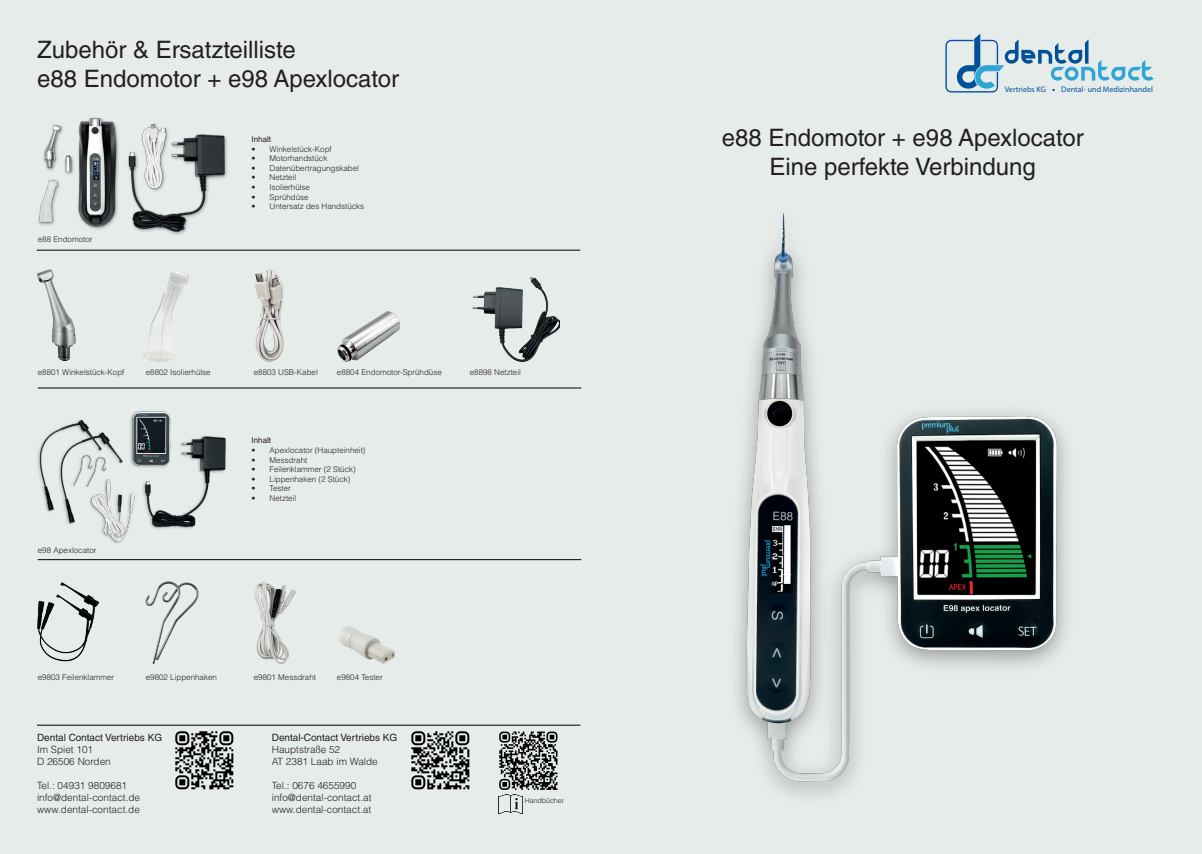
<style>
.page{position:relative;width:1202px;height:854px;background:#fff}
.page>*{position:absolute;margin:0;border:0;box-sizing:border-box;transform-origin:0 0}
.t1{font:24px/28.8px "Helvetica LT Std";color:#231f20}
.t2{font:300 10px/12px "Helvetica LT Std";color:#231f20}
.t3{font:10px "Helvetica LT Std";color:#231f20}
.t4{font:300 8px "Helvetica LT Std";color:#231f20}
.t5{font:8px "Myriad Pro";color:#015198}
.t6{font:8px "Helvetica LT Std";color:#231f20}
.t7{font:300 7px "Helvetica LT Std";color:#231f20}
</style>
<div class="page">
<div style="left:0;top:0;width:1202px;height:853px;background:#e6ecea"></div>
<svg style="left:945px;top:34px;width:209px;height:58px"></svg>
<hr style="left:37px;top:724px;width:543px;height:1px;background:#000001">
<img style="left:737px;top:213px;width:330px;height:583px">
<img style="left:499px;top:794px;width:24px;height:19px">
<svg style="left:175px;top:731px;width:58px;height:20px"></svg>
<svg style="left:411px;top:731px;width:58px;height:20px"></svg>
<img style="left:38px;top:117px;width:189px;height:118px">
<img style="left:37px;top:411px;width:189px;height:133px">
<img style="left:38px;top:269px;width:38px;height:92px">
<img style="left:143px;top:270px;width:45px;height:91px">
<img style="left:254px;top:268px;width:29px;height:93px">
<img style="left:337px;top:311px;width:63px;height:50px">
<img style="left:473px;top:277px;width:86px;height:84px">
<img style="left:38px;top:582px;width:60px;height:80px">
<img style="left:145px;top:581px;width:53px;height:82px">
<img style="left:254px;top:581px;width:41px;height:82px">
<img style="left:338px;top:626px;width:56px;height:37px">
<hr style="left:37px;top:250px;width:543px;height:1px;background:#000001">
<hr style="left:38px;top:559px;width:543px;height:1px;background:#000001">
<hr style="left:38px;top:387px;width:543px;height:1px;background:#000001">
<svg style="left:499px;top:731px;width:58px;height:13px"></svg>
<h1 class="t1" style="left:37px;top:35px;width:363px">Zubehör &amp; Ersatzteilliste<br>e88 Endomotor + e98 Apexlocator</h1>
<p class="t4" style="left:38px;top:234px;width:56px">e88 Endomotor</p>
<p class="t6" style="left:252px;top:134px;width:21px">Inhalt</p>
<p class="t4" style="left:252px;top:144px;width:82px">• Winkelstück-Kopf</p>
<p class="t4" style="left:252px;top:153px;width:77px">• Motorhandstück</p>
<p class="t4" style="left:252px;top:163px;width:109px">• Datenübertragungskabel</p>
<p class="t4" style="left:252px;top:172px;width:46px">• Netzteil</p>
<p class="t4" style="left:252px;top:182px;width:60px">• Isolierhülse</p>
<p class="t4" style="left:252px;top:192px;width:59px">• Sprühdüse</p>
<p class="t4" style="left:252px;top:201px;width:114px">• Untersatz des Handstücks</p>
<p class="t4" style="left:38px;top:367px;width:88px">e8801 Winkelstück-Kopf</p>
<p class="t4" style="left:146px;top:367px;width:66px">e8802 Isolierhülse</p>
<p class="t4" style="left:254px;top:367px;width:66px">e8803 USB-Kabel</p>
<p class="t4" style="left:337px;top:367px;width:106px">e8804 Endomotor-Sprühdüse</p>
<p class="t4" style="left:470px;top:367px;width:53px">e8898 Netzteil</p>
<p class="t4" style="left:38px;top:544px;width:60px">e98 Apexlocator</p>
<p class="t6" style="left:252px;top:436px;width:21px">Inhalt</p>
<p class="t4" style="left:252px;top:445px;width:116px">• Apexlocator (Haupteinheit)</p>
<p class="t4" style="left:252px;top:454px;width:57px">• Messdraht</p>
<p class="t4" style="left:252px;top:464px;width:106px">• Feilenklammer (2 Stück)</p>
<p class="t4" style="left:252px;top:474px;width:100px">• Lippenhaken (2 Stück)</p>
<p class="t4" style="left:252px;top:483px;width:41px">• Tester</p>
<p class="t4" style="left:252px;top:493px;width:46px">• Netzteil</p>
<p class="t4" style="left:38px;top:671px;width:78px">e9803 Feilenklammer</p>
<p class="t4" style="left:146px;top:671px;width:73px">e9802 Lippenhaken</p>
<p class="t4" style="left:254px;top:671px;width:64px">e9801 Messdraht</p>
<p class="t4" style="left:337px;top:671px;width:47px">e9804 Tester</p>
<p class="t3" style="left:37px;top:731px;width:127px">Dental Contact Vertriebs KG</p>
<p class="t2" style="left:37px;top:742px;width:75px">Im Spiet 101<br>D 26506 Norden</p>
<p class="t2" style="left:37px;top:778px;width:105px">Tel.: 04931 9809681 info@dental-contact.de www.dental-contact.de</p>
<p class="t3" style="left:272px;top:731px;width:127px">Dental-Contact Vertriebs KG</p>
<p class="t2" style="left:272px;top:743px;width:107px">Hauptstraße 52<br>AT 2381 Laab im Walde</p>
<p class="t2" style="left:272px;top:779px;width:101px">Tel.: 0676 4655990 info@dental-contact.at www.dental-contact.at</p>
<p class="t7" style="left:525px;top:795px;width:41px">Handbücher</p>
<p class="t5" style="left:1005px;top:85px;width:43px">Vertriebs KG</p>
<p class="t5" style="left:1061px;top:85px;width:93px">Dental- und Medizinhandel</p>
<h1 class="t1" style="left:722px;top:123px;width:363px;text-align:center">e88 Endomotor + e98 Apexlocator<br>Eine perfekte Verbindung</h1>
</div>
